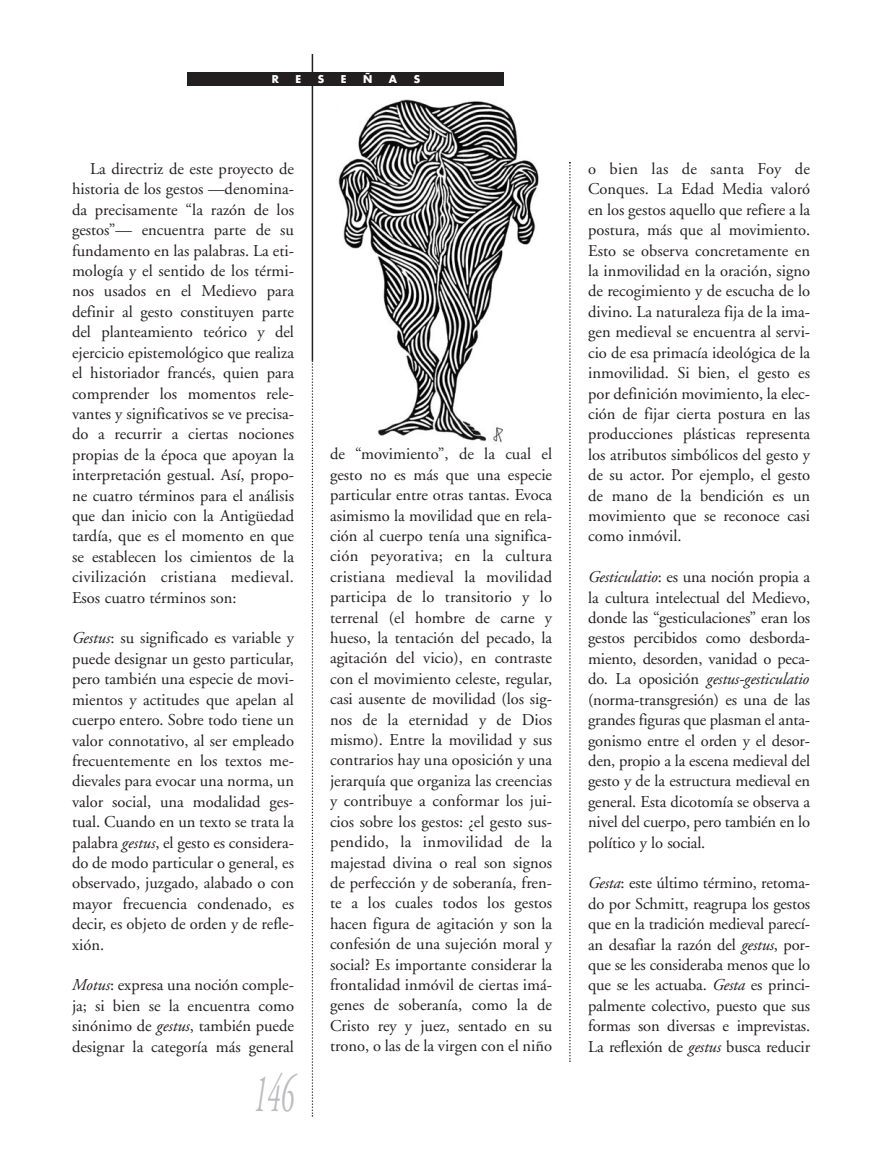
<style>
.page{position:relative;width:893px;height:1170px;background:#fff}
.page>*{position:absolute;margin:0;border:0;box-sizing:border-box;transform-origin:0 0}
.t1{font:italic 54px "Adobe Garamond";color:#bcbdc0;scale:.5 1}
.t2{font:16.5px/20.4px "Adobe Garamond";color:#231f20;text-align:justify}
.t3{font:700 10.5px "Futura";color:#fff}
.s1{font-style:italic}
</style>
<div class="page">
<hr style="left:312px;top:54px;width:1px;height:306px;background:#231f20">
<svg style="left:312px;top:360px;width:1px;height:756px"></svg>
<svg style="left:569px;top:162px;width:2px;height:899px"></svg>
<div style="left:188px;top:72px;width:316px;height:14px;background:#231f20"></div>
<img style="left:338px;top:100px;width:201px;height:343px">
<p class="t3" style="left:272px;top:74px;width:9px">R</p>
<p class="t3" style="left:295px;top:74px;width:7px">E</p>
<p class="t3" style="left:318px;top:74px;width:8px">S</p>
<p class="t3" style="left:341px;top:74px;width:7px">E</p>
<p class="t3" style="left:363px;top:74px;width:11px">Ñ</p>
<p class="t3" style="left:389px;top:74px;width:10px">A</p>
<p class="t3" style="left:414px;top:74px;width:8px">S</p>
<p class="t2" style="left:72px;top:160px;width:224px;text-indent:18px">La directriz de este proyecto de historia de los gestos —denomina&shy;da precisamente “la razón de los gestos”— encuentra parte de su fundamento en las palabras. La eti&shy;mología y el sentido de los térmi&shy;nos usados en el Medievo para definir al gesto constituyen parte del planteamiento teórico y del ejercicio epistemológico que realiza el historiador francés, quien para comprender los momentos rele&shy;vantes y significativos se ve precisa&shy;do a recurrir a ciertas nociones propias de la época que apoyan la interpretación gestual. Así, propo&shy;ne cuatro términos para el análisis que dan inicio con la Antigüedad tardía, que es el momento en que se establecen los cimientos de la civilización cristiana medieval.<br>Esos cuatro términos son:</p>
<p class="t2" style="left:72px;top:629px;width:224px"><span class="s1">Gestus</span>: su significado es variable y puede designar un gesto particular, pero también una especie de movi&shy;mientos y actitudes que apelan al cuerpo entero. Sobre todo tiene un valor connotativo, al ser empleado frecuentemente en los textos me&shy;dievales para evocar una norma, un valor social, una modalidad ges&shy;tual. Cuando en un texto se trata la palabra <span class="s1">gestus</span>, el gesto es considera&shy;do de modo particular o general, es observado, juzgado, alabado o con mayor frecuencia condenado, es decir, es objeto de orden y de refle&shy;xión.</p>
<p class="t2" style="left:72px;top:976px;width:224px"><span class="s1">Motus</span>: expresa una noción comple&shy;ja; si bien se la encuentra como sinónimo de <span class="s1">gestus</span>, también puede designar la categoría más general</p>
<h1 class="t1" style="left:253px;top:1071px;width:83px">146</h1>
<p class="t2" style="left:330px;top:445px;width:224px">de “movimiento”, de la cual el gesto no es más que una especie particular entre otras tantas. Evoca asimismo la movilidad que en rela&shy;ción al cuerpo tenía una significa&shy;ción peyorativa; en la cultura cristiana medieval la movilidad participa de lo transitorio y lo terrenal (el hombre de carne y hueso, la tentación del pecado, la agitación del vicio), en contraste con el movimiento celeste, regular, casi ausente de movilidad (los sig&shy;nos de la eternidad y de Dios mismo). Entre la movilidad y sus contrarios hay una oposición y una jerarquía que organiza las creencias y contribuye a conformar los jui&shy;cios sobre los gestos: ¿el gesto sus&shy;pendido, la inmovilidad de la majestad divina o real son signos de perfección y de soberanía, fren&shy;te a los cuales todos los gestos hacen figura de agitación y son la confesión de una sujeción moral y social? Es importante considerar la frontalidad inmóvil de ciertas imá&shy;genes de soberanía, como la de Cristo rey y juez, sentado en su trono, o las de la virgen con el niño</p>
<p class="t2" style="left:588px;top:160px;width:224px">o bien las de santa Foy de Conques. La Edad Media valoró en los gestos aquello que refiere a la postura, más que al movimiento.<br>Esto se observa concretamente en la inmovilidad en la oración, signo de recogimiento y de escucha de lo divino. La naturaleza fija de la ima&shy;gen medieval se encuentra al servi&shy;cio de esa primacía ideológica de la inmovilidad. Si bien, el gesto es por definición movimiento, la elec&shy;ción de fijar cierta postura en las producciones plásticas representa los atributos simbólicos del gesto y de su actor. Por ejemplo, el gesto de mano de la bendición es un movimiento que se reconoce casi como inmóvil.</p>
<p class="t2" style="left:588px;top:568px;width:224px"><span class="s1">Gesticulatio</span>: es una noción propia a la cultura intelectual del Medievo, donde las “gesticulaciones” eran los gestos percibidos como desborda&shy;miento, desorden, vanidad o peca&shy;do. La oposición <span class="s1">gestus-gesticulatio </span>(norma-transgresión) es una de las grandes figuras que plasman el anta&shy;gonismo entre el orden y el desor&shy;den, propio a la escena medieval del gesto y de la estructura medieval en general. Esta dicotomía se observa a nivel del cuerpo, pero también en lo político y lo social.</p>
<p class="t2" style="left:588px;top:874px;width:224px"><span class="s1">Gesta</span>: este último término, retoma&shy;do por Schmitt, reagrupa los gestos que en la tradición medieval parecí&shy;an desafiar la razón del <span class="s1">gestus</span>, por&shy;que se les consideraba menos que lo que se les actuaba. <span class="s1">Gesta</span> es princi&shy;palmente colectivo, puesto que sus formas son diversas e imprevistas.<br>La reflexión de <span class="s1">gestus</span> busca reducir</p>
</div>
